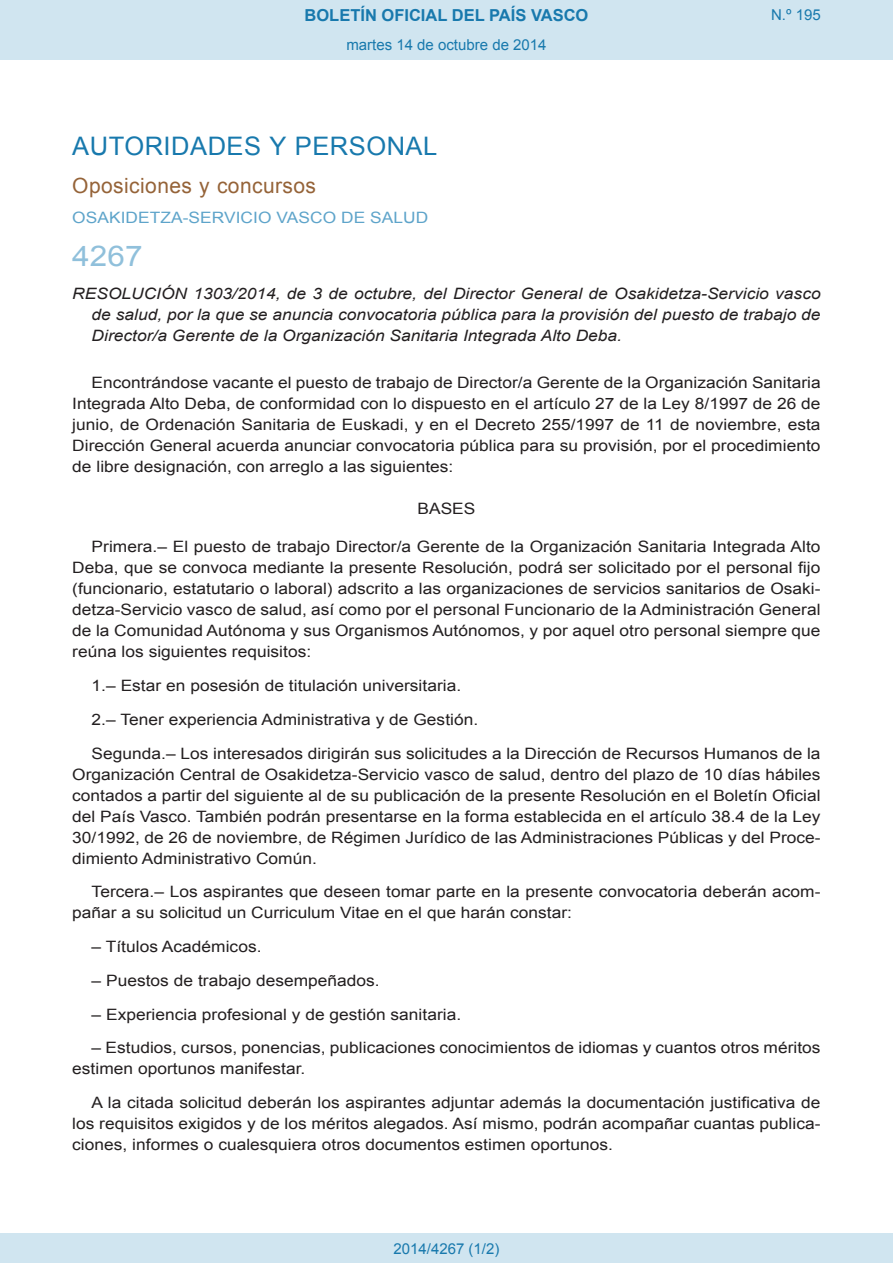
<style>
.page{position:relative;width:893px;height:1263px;background:#fff}
.page>*{position:absolute;margin:0;border:0;box-sizing:border-box;transform-origin:0 0}
.BOPVOrden{font:28.5px "Arial";color:#90c0db;scale:1.11 1}
.BOPVSeccion{font:25.5px "Arial";letter-spacing:.02em;color:#1879ad}
.BOPVSubseccion{font:21px "Arial";letter-spacing:.02em;color:#956338}
.t1{font:700 16.5px "Arial";color:#1879ad}
.BOPVDetalle{font:15.6px/21px "Arial";color:#231f20;text-align:justify;scale:1.11 1}
.BOPVTitulo{font:italic 15.6px/21px "Arial";color:#231f20;text-align:justify;scale:1.11 1}
.BOPVOrganismo{font:15.6px "Arial";letter-spacing:.005em;color:#5ea4ca;scale:1.11 1}
.BOPVClave{font:15.6px "Arial";color:#231f20;scale:1.11 1}
.Paginacion_Centro{font:15px "Arial";color:#1879ad}
</style>
<div class="page">
<div style="left:0;top:0;width:893px;height:60px;background:#d0e5f0"></div>
<div style="left:0;top:1233px;width:893px;height:30px;background:#d0e5f0"></div>
<p class="t1" style="left:305px;top:4px;width:285px">BOLETÍN OFICIAL DEL PAÍS VASCO</p>
<p class="Paginacion_Centro" style="left:346px;top:35px;width:202px">martes 14 de octubre de 2014</p>
<p class="Paginacion_Centro" style="left:771px;top:5px;width:51px">N.º 195</p>
<p class="BOPVSeccion" style="left:72px;top:129px;width:367px">AUTORIDADES Y PERSONAL</p>
<p class="BOPVSubseccion" style="left:72px;top:171px;width:245px">Oposiciones y concursos</p>
<p class="BOPVOrganismo" style="left:72px;top:207px;width:322px">OSAKIDETZA-SERVICIO VASCO DE SALUD</p>
<p class="BOPVOrden" style="left:72px;top:237px;width:65px">4267</p>
<p class="BOPVTitulo" style="left:92px;top:284px;width:658px;text-indent:-19px">RESOLUCIÓN 1303/2014, de 3 de octubre, del Director General de Osakidetza-Servicio vasco de salud, por la que se anuncia convocatoria pública para la provisión del puesto de trabajo de Director/a Gerente de la Organización Sanitaria Integrada Alto Deba.</p>
<p class="BOPVDetalle" style="left:72px;top:372px;width:676px;text-indent:19px">Encontrándose vacante el puesto de trabajo de Director/a Gerente de la Organización Sanitaria Integrada Alto Deba, de conformidad con lo dispuesto en el artículo 27 de la Ley 8/1997 de 26 de junio, de Ordenación Sanitaria de Euskadi, y en el Decreto 255/1997 de 11 de noviembre, esta Dirección General acuerda anunciar convocatoria pública para su provisión, por el procedimiento de libre designación, con arreglo a las siguientes:</p>
<p class="BOPVClave" style="left:417px;top:498px;width:54px">BASES</p>
<p class="BOPVDetalle" style="left:72px;top:536px;width:676px;text-indent:19px">Primera.– El puesto de trabajo Director/a Gerente de la Organización Sanitaria Integrada Alto Deba, que se convoca mediante la presente Resolución, podrá ser solicitado por el personal fijo (funcionario, estatutario o laboral) adscrito a las organizaciones de servicios sanitarios de Osaki&shy;detza-Servicio vasco de salud, así como por el personal Funcionario de la Administración General de la Comunidad Autónoma y sus Organismos Autónomos, y por aquel otro personal siempre que reúna los siguientes requisitos:</p>
<p class="BOPVDetalle" style="left:92px;top:675px;width:334px">1.– Estar en posesión de titulación universitaria.</p>
<p class="BOPVDetalle" style="left:92px;top:709px;width:350px">2.– Tener experiencia Administrativa y de Gestión.</p>
<p class="BOPVDetalle" style="left:72px;top:743px;width:676px;text-indent:19px">Segunda.– Los interesados dirigirán sus solicitudes a la Dirección de Recursos Humanos de la Organización Central de Osakidetza-Servicio vasco de salud, dentro del plazo de 10 días hábiles contados a partir del siguiente al de su publicación de la presente Resolución en el Boletín Oficial del País Vasco. También podrán presentarse en la forma establecida en el artículo 38.4 de la Ley 30/1992, de 26 de noviembre, de Régimen Jurídico de las Administraciones Públicas y del Proce&shy;dimiento Administrativo Común.</p>
<p class="BOPVDetalle" style="left:72px;top:881px;width:676px;text-indent:19px">Tercera.– Los aspirantes que deseen tomar parte en la presente convocatoria deberán acom&shy;pañar a su solicitud un Curriculum Vitae en el que harán constar:</p>
<p class="BOPVDetalle" style="left:92px;top:936px;width:155px">– Títulos Académicos.</p>
<p class="BOPVDetalle" style="left:92px;top:970px;width:261px">– Puestos de trabajo desempeñados.</p>
<p class="BOPVDetalle" style="left:92px;top:1004px;width:334px">– Experiencia profesional y de gestión sanitaria.</p>
<p class="BOPVDetalle" style="left:72px;top:1037px;width:676px;text-indent:19px">– Estudios, cursos, ponencias, publicaciones conocimientos de idiomas y cuantos otros méritos estimen oportunos manifestar.</p>
<p class="BOPVDetalle" style="left:72px;top:1092px;width:676px;text-indent:19px">A la citada solicitud deberán los aspirantes adjuntar además la documentación justificativa de los requisitos exigidos y de los méritos alegados. Así mismo, podrán acompañar cuantas publica&shy;ciones, informes o cualesquiera otros documentos estimen oportunos.</p>
<p class="Paginacion_Centro" style="left:393px;top:1238px;width:107px">2014/4267 (1/2)</p>
</div>
